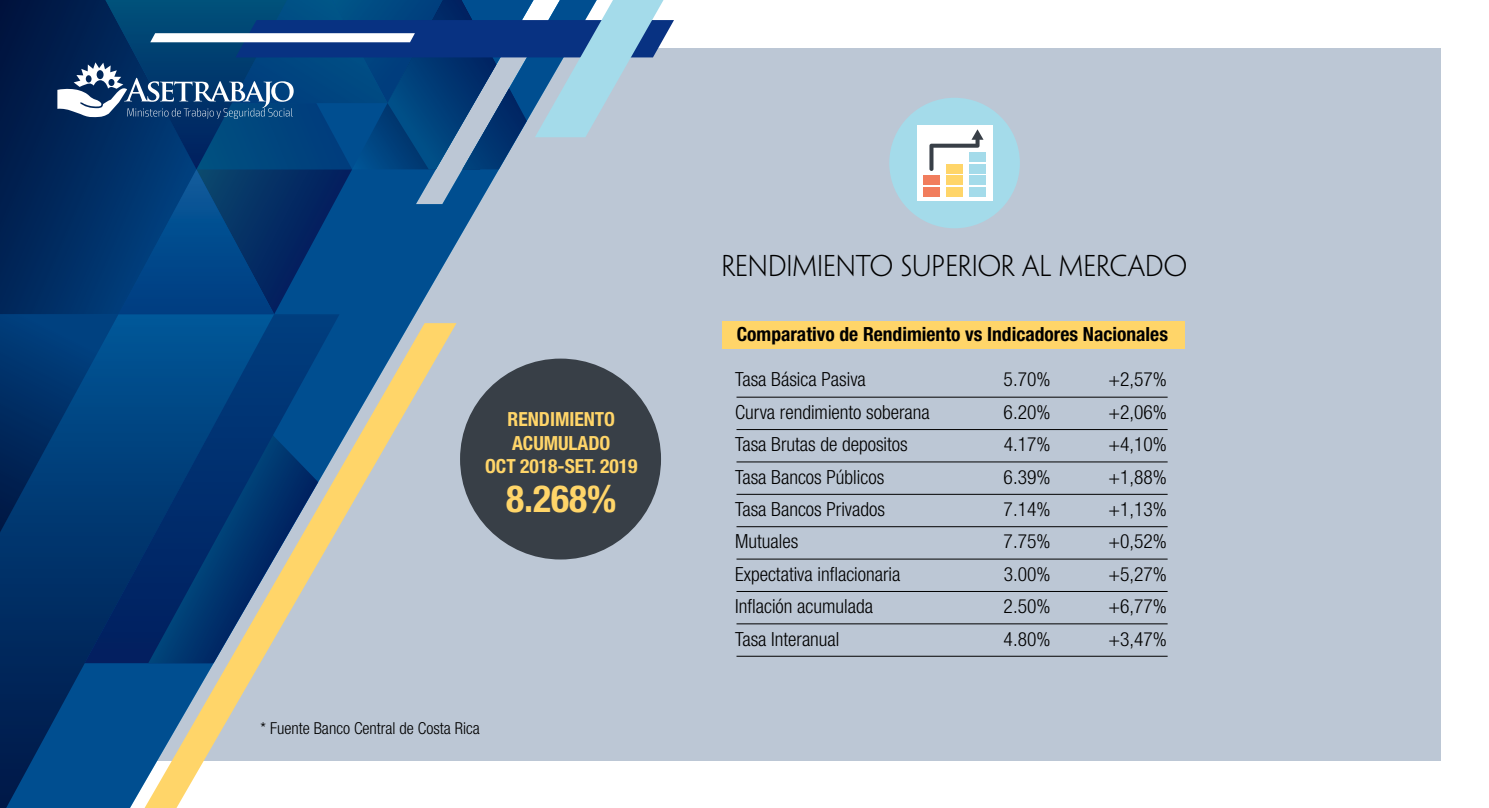
<style>
.page{position:relative;width:1489px;height:808px;background:#fff}
.page>*{position:absolute;margin:0;border:0;box-sizing:border-box;transform-origin:0 0}
.t1{font:700 condensed 37.5px "Helvetica Neue LT Std";color:#ffd569}
.t2{font:300 27px "Penumbra Sans Std";color:#000}
.t3{font:300 condensed 19.5px "Helvetica Neue LT Std";color:#000}
.t4{font:700 condensed 19.5px "Helvetica Neue LT Std";color:#000}
.t5{font:700 condensed 19.5px/23.4px "Helvetica Neue LT Std";letter-spacing:-.005em;color:#ffd569;text-align:center}
.t6{font:300 condensed 16.5px "Helvetica Neue LT Std";color:#000}
</style>
<div class="page">
<div style="left:64px;top:48px;width:1377px;height:712px;background:#bcc7d5"></div>
<div style="left:722px;top:321px;width:462px;height:27px;background:#ffd569"></div>
<svg style="left:0;top:663px;width:599px;height:145px"></svg>
<svg style="left:0;top:0;width:674px;height:663px"></svg>
<div style="left:889px;top:98px;width:130px;height:130px;background:#a4dbea;border-radius:50%"></div>
<div style="left:917px;top:125px;width:75px;height:76px;background:#fff"></div>
<div style="left:946px;top:187px;width:16px;height:10px;background:#ffd569"></div>
<div style="left:946px;top:175px;width:16px;height:10px;background:#ffd569"></div>
<div style="left:946px;top:164px;width:16px;height:10px;background:#ffd569"></div>
<div style="left:969px;top:187px;width:16px;height:10px;background:#a4dbea"></div>
<div style="left:969px;top:175px;width:16px;height:10px;background:#a4dbea"></div>
<div style="left:969px;top:164px;width:16px;height:10px;background:#a4dbea"></div>
<div style="left:969px;top:152px;width:16px;height:10px;background:#a4dbea"></div>
<div style="left:923px;top:187px;width:16px;height:10px;background:#f17d5d"></div>
<div style="left:923px;top:175px;width:16px;height:10px;background:#f17d5d"></div>
<svg style="left:929px;top:129px;width:54px;height:42px"></svg>
<div style="left:460px;top:359px;width:201px;height:200px;background:#383f47;border-radius:50%"></div>
<hr style="left:736px;top:656px;width:431px;height:1px;background:#000">
<hr style="left:736px;top:623px;width:431px;height:1px;background:#000">
<hr style="left:736px;top:591px;width:431px;height:1px;background:#000">
<hr style="left:736px;top:559px;width:431px;height:1px;background:#000">
<hr style="left:736px;top:526px;width:431px;height:1px;background:#000">
<hr style="left:736px;top:494px;width:431px;height:1px;background:#000">
<hr style="left:736px;top:461px;width:431px;height:1px;background:#000">
<hr style="left:736px;top:429px;width:431px;height:1px;background:#000">
<hr style="left:736px;top:397px;width:431px;height:1px;background:#000">
<p class="t5" style="left:485px;top:407px;width:154px">RENDIMIENTO<br>ACUMULADO<br>OCT 2018-SET. 2019</p>
<p class="t1" style="left:506px;top:476px;width:112px">8.268%</p>
<p class="t6" style="left:260px;top:719px;width:221px">* Fuente Banco Central de Costa Rica</p>
<p class="t2" style="left:721px;top:250px;width:467px">RENDIMIENTO SUPERIOR AL MERCADO</p>
<p class="t4" style="left:736px;top:323px;width:433px">Comparativo de Rendimiento vs Indicadores Nacionales</p>
<p class="t3" style="left:735px;top:368px;width:132px">Tasa Básica Pasiva</p>
<p class="t3" style="left:1003px;top:368px;width:48px">5.70%</p>
<p class="t3" style="left:1108px;top:368px;width:60px">+2,57%</p>
<p class="t3" style="left:735px;top:401px;width:196px">Curva rendimiento soberana</p>
<p class="t3" style="left:1003px;top:401px;width:48px">6.20%</p>
<p class="t3" style="left:1108px;top:401px;width:60px">+2,06%</p>
<p class="t3" style="left:735px;top:433px;width:174px">Tasa Brutas de depositos</p>
<p class="t3" style="left:1003px;top:433px;width:48px">4.17%</p>
<p class="t3" style="left:1108px;top:433px;width:60px">+4,10%</p>
<p class="t3" style="left:735px;top:465px;width:150px">Tasa Bancos Públicos</p>
<p class="t3" style="left:1003px;top:465px;width:48px">6.39%</p>
<p class="t3" style="left:1108px;top:465px;width:60px">+1,88%</p>
<p class="t3" style="left:735px;top:498px;width:151px">Tasa Bancos Privados</p>
<p class="t3" style="left:1003px;top:498px;width:48px">7.14%</p>
<p class="t3" style="left:1108px;top:498px;width:60px">+1,13%</p>
<p class="t3" style="left:735px;top:530px;width:65px">Mutuales</p>
<p class="t3" style="left:1003px;top:530px;width:48px">7.75%</p>
<p class="t3" style="left:1108px;top:530px;width:60px">+0,52%</p>
<p class="t3" style="left:735px;top:563px;width:167px">Expectativa inflacionaria</p>
<p class="t3" style="left:1003px;top:563px;width:48px">3.00%</p>
<p class="t3" style="left:1108px;top:563px;width:60px">+5,27%</p>
<p class="t3" style="left:735px;top:595px;width:139px">Inflación acumulada</p>
<p class="t3" style="left:1003px;top:595px;width:48px">2.50%</p>
<p class="t3" style="left:1108px;top:595px;width:60px">+6,77%</p>
<p class="t3" style="left:735px;top:627px;width:106px">Tasa Interanual</p>
<p class="t3" style="left:1003px;top:627px;width:48px">4.80%</p>
<p class="t3" style="left:1108px;top:627px;width:60px">+3,47%</p>
</div>
